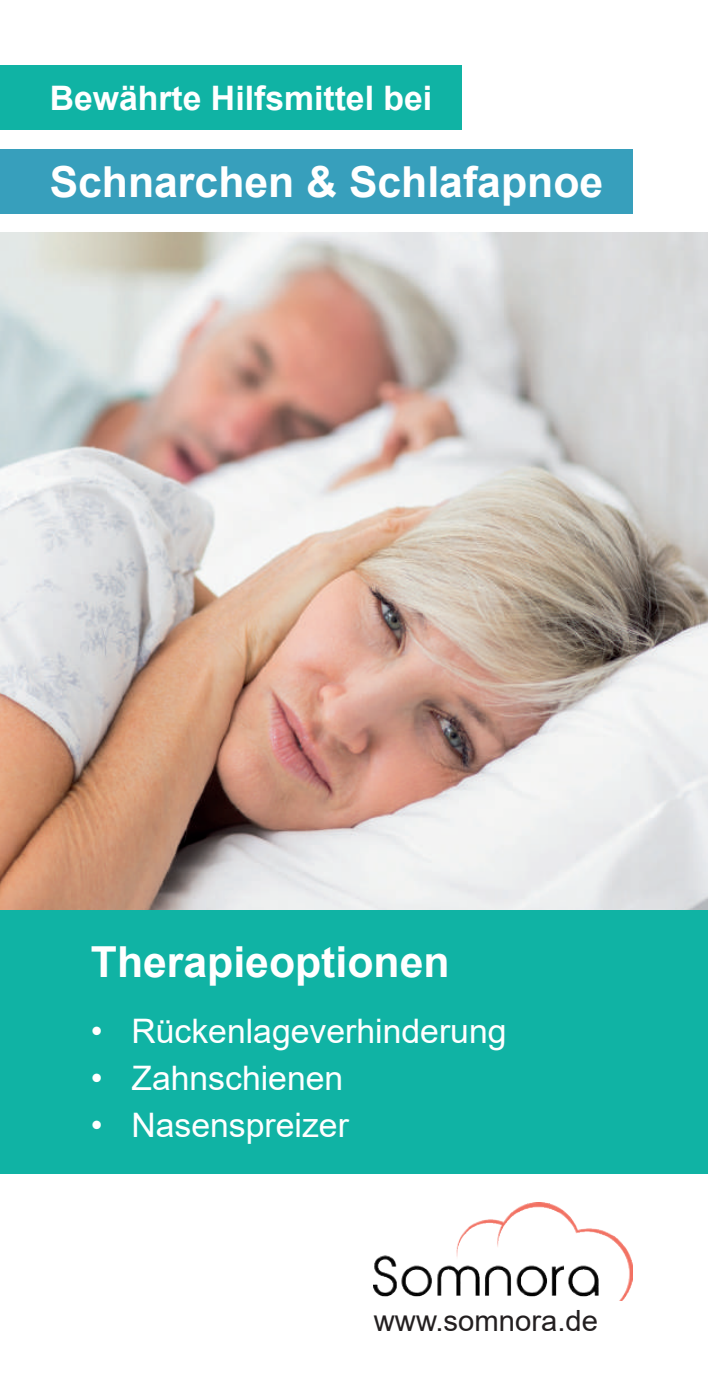
<style>
.page{position:relative;width:708px;height:1378px;background:#fff}
.page>*{position:absolute;margin:0;border:0;box-sizing:border-box;transform-origin:0 0}
.t1{font:700 42.75px "Arial";color:#fff}
.t2{font:33.75px "Arial";color:#fff}
.t3{font:700 33.75px "Arial";color:#fff}
.t4{font:29.25px "Arial";color:#231f20}
</style>
<div class="page">
<img style="left:0;top:233px;width:708px;height:677px">
<div style="left:0;top:65px;width:461px;height:65px;background:#10b3a4"></div>
<div style="left:0;top:149px;width:632px;height:65px;background:#379fbc"></div>
<div style="left:0;top:910px;width:708px;height:264px;background:#10b3a4"></div>
<img style="left:374px;top:1202px;width:258px;height:98px">
<p class="t3" style="left:50px;top:74px;width:384px">Bewährte Hilfsmittel bei</p>
<p class="t1" style="left:50px;top:152px;width:555px">Schnarchen &amp; Schlafapnoe</p>
<p class="t1" style="left:91px;top:932px;width:360px">Therapieoptionen</p>
<p class="t2" style="left:91px;top:1008px;width:417px">• Rückenlageverhinderung</p>
<p class="t2" style="left:91px;top:1055px;width:254px">• Zahnschienen</p>
<p class="t2" style="left:91px;top:1102px;width:260px">• Nasenspreizer</p>
<p class="t4" style="left:374px;top:1300px;width:226px">www.somnora.de</p>
</div>
